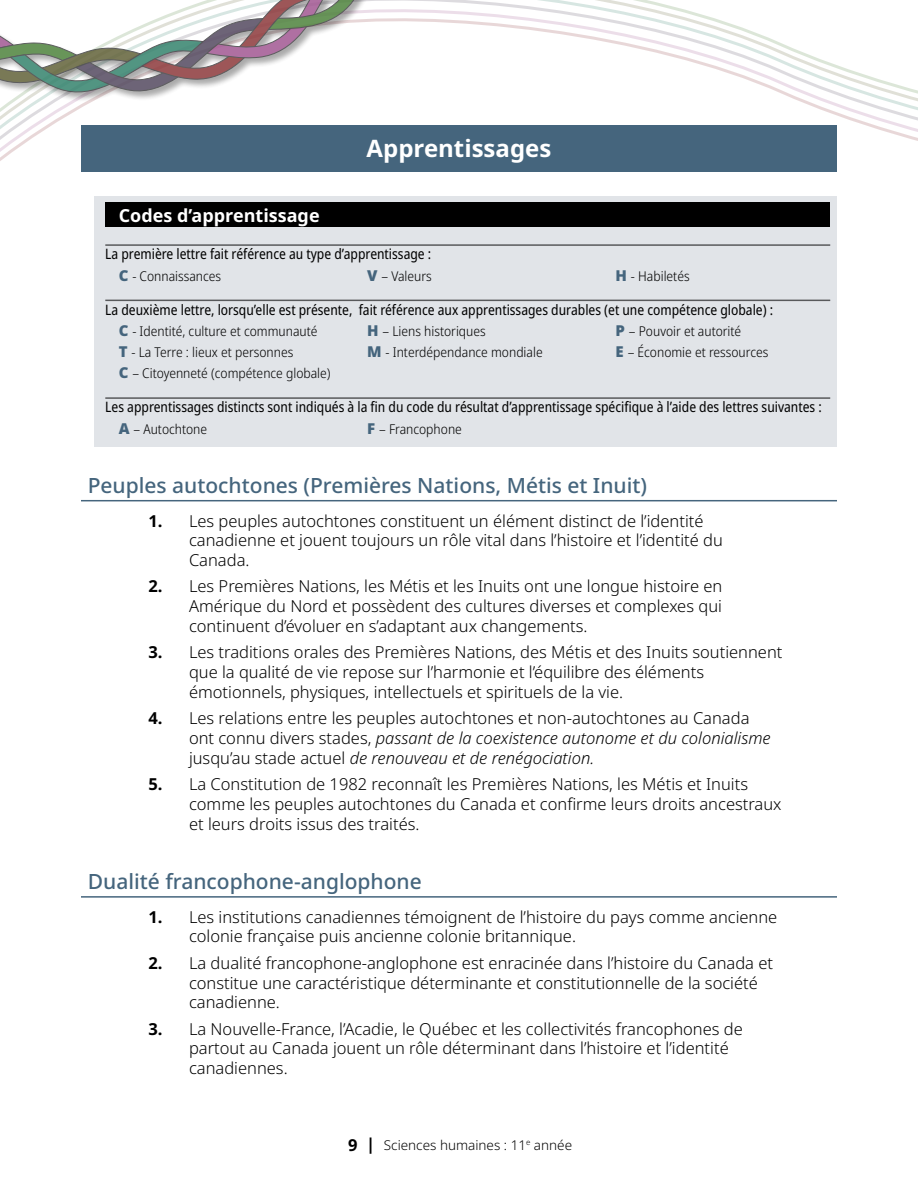
<style>
.page{position:relative;width:918px;height:1188px;background:#fff}
.page>*{position:absolute;margin:0;border:0;box-sizing:border-box;transform-origin:0 0}
.H2_White{font:700 24px "Noto Sans";color:#fff}
.Header_Outcomes{font:500 21px "Noto Sans";color:#45657d}
.Legend_Title{font:700 18px "Noto Sans";color:#fff}
.Learning_Outcome_one_digit{font:300 16.5px/19.8px "Noto Sans";color:#000}
.Legend_Text_line{font:semi-condensed 14.4px "Noto Sans";color:#000;scale:.93 1}
.Legend_Text{font:300 semi-condensed 13.5px "Noto Sans";color:#000}
.Legend_Text_new_sub_line_copy{font:300 semi-condensed 13.5px "Noto Sans";color:#000}
.t1{font:300 13.5px "Noto Sans";color:#000}
.s1{font-weight:900;font-stretch:normal;font-size:15px;color:#45657d}
.s2{font-weight:700}
.s3{font-style:italic}
.s4{font-weight:700;font-size:16.5px}
</style>
<div class="page">
<svg style="left:0;top:0;width:918px;height:172px"></svg>
<div style="left:0;top:0;width:515px;height:102px;background:#000;opacity:.4"></div>
<svg style="left:0;top:0;width:407px;height:96px"></svg>
<div style="left:81px;top:125px;width:756px;height:46px;background:#45657d"></div>
<hr style="left:81px;top:500px;width:756px;height:1px;background:#45657d">
<hr style="left:81px;top:896px;width:756px;height:2px;background:#45657d">
<div style="left:94px;top:196px;width:743px;height:250px;background:#e1e4e8"></div>
<div style="left:105px;top:203px;width:725px;height:24px;background:#000"></div>
<hr style="left:105px;top:244px;width:725px;height:2px;background:#58595b">
<hr style="left:105px;top:300px;width:725px;height:1px;background:#58595b">
<hr style="left:105px;top:397px;width:725px;height:2px;background:#58595b">
<h2 class="H2_White" style="left:367px;top:132px;width:186px">Apprentissages</h2>
<h2 class="Legend_Title" style="left:119px;top:203px;width:202px">Codes d’apprentissage</h2>
<h3 class="Legend_Text_line" style="left:105px;top:244px;width:352px">La première lettre fait référence au type d’apprentissage :</h3>
<p class="Legend_Text" style="left:119px;top:266px;width:104px"><span class="s1">C</span> - Connaissances</p>
<p class="Legend_Text" style="left:367px;top:266px;width:66px"><span class="s1">V</span> – Valeurs</p>
<p class="Legend_Text" style="left:616px;top:266px;width:76px"><span class="s1">H</span> - Habiletés</p>
<h3 class="Legend_Text_line" style="left:105px;top:299px;width:720px">La deuxième lettre, lorsqu’elle est présente, fait référence aux apprentissages durables (et une compétence globale) :</h3>
<p class="Legend_Text" style="left:119px;top:322px;width:200px"><span class="s1">C</span> - Identité, culture et communauté</p>
<p class="Legend_Text" style="left:119px;top:343px;width:176px"><span class="s1">T</span> - La Terre : lieux et personnes</p>
<p class="Legend_Text" style="left:367px;top:322px;width:120px"><span class="s1">H</span> – Liens historiques</p>
<p class="Legend_Text" style="left:367px;top:343px;width:177px"><span class="s1">M</span> - Interdépendance mondiale</p>
<p class="Legend_Text" style="left:616px;top:322px;width:127px"><span class="s1">P</span> – Pouvoir et autorité</p>
<p class="Legend_Text" style="left:616px;top:343px;width:154px"><span class="s1">E</span> – Économie et ressources</p>
<p class="Legend_Text_new_sub_line_copy" style="left:119px;top:364px;width:213px"><span class="s1">C</span> – Citoyenneté (compétence globale)</p>
<h3 class="Legend_Text_line" style="left:105px;top:397px;width:772px">Les apprentissages distincts sont indiqués à la fin du code du résultat d’apprentissage spécifique à l’aide des lettres suivantes :</h3>
<p class="Legend_Text" style="left:119px;top:419px;width:90px"><span class="s1">A</span> – Autochtone</p>
<p class="Legend_Text" style="left:367px;top:419px;width:96px"><span class="s1">F</span> – Francophone</p>
<h3 class="Header_Outcomes" style="left:88px;top:471px;width:561px">Peuples autochtones (Premières Nations, Métis et Inuit)</h3>
<p class="Learning_Outcome_one_digit" style="left:189px;top:511px;width:535px;text-indent:-40px"><span class="s2">1.</span> Les peuples autochtones constituent un élément distinct de l’identité canadienne et jouent toujours un rôle vital dans l’histoire et l’identité du<br>Canada.</p>
<p class="Learning_Outcome_one_digit" style="left:189px;top:577px;width:535px;text-align:justify;text-indent:-40px"><span class="s2">2.</span> Les Premières Nations, les Métis et les Inuits ont une longue histoire en Amérique du Nord et possèdent des cultures diverses et complexes qui continuent d’évoluer en s’adaptant aux changements.</p>
<p class="Learning_Outcome_one_digit" style="left:189px;top:643px;width:595px;text-indent:-40px"><span class="s2">3.</span> Les traditions orales des Premières Nations, des Métis et des Inuits soutiennent que la qualité de vie repose sur l’harmonie et l’équilibre des éléments émotionnels, physiques, intellectuels et spirituels de la vie.</p>
<p class="Learning_Outcome_one_digit" style="left:189px;top:709px;width:583px;text-indent:-40px"><span class="s2">4.</span> Les relations entre les peuples autochtones et non-autochtones au Canada ont connu divers stades, <span class="s3">passant de la coexistence autonome et du colonialisme </span>jusqu’au stade actuel <span class="s3">de renouveau et de renégociation.</span></p>
<p class="Learning_Outcome_one_digit" style="left:189px;top:775px;width:594px;text-indent:-40px"><span class="s2">5.</span> La Constitution de 1982 reconnaît les Premières Nations, les Métis et Inuits comme les peuples autochtones du Canada et confirme leurs droits ancestraux et leurs droits issus des traités.</p>
<h3 class="Header_Outcomes" style="left:88px;top:867px;width:336px">Dualité francophone-anglophone</h3>
<p class="Learning_Outcome_one_digit" style="left:189px;top:907px;width:590px;text-indent:-40px"><span class="s2">1.</span> Les institutions canadiennes témoignent de l’histoire du pays comme ancienne colonie française puis ancienne colonie britannique.</p>
<p class="Learning_Outcome_one_digit" style="left:189px;top:953px;width:586px;text-indent:-40px"><span class="s2">2.</span> La dualité francophone-anglophone est enracinée dans l’histoire du Canada et constitue une caractéristique déterminante et constitutionnelle de la société canadienne.</p>
<p class="Learning_Outcome_one_digit" style="left:189px;top:1019px;width:555px;text-indent:-40px"><span class="s2">3.</span> La Nouvelle-France, l’Acadie, le Québec et les collectivités francophones de partout au Canada jouent un rôle déterminant dans l’histoire et l’identité canadiennes.</p>
<p class="t1" style="left:348px;top:1135px;width:225px"><span class="s4">9 |</span> Sciences humaines : 11<sup>e</sup> année</p>
</div>
